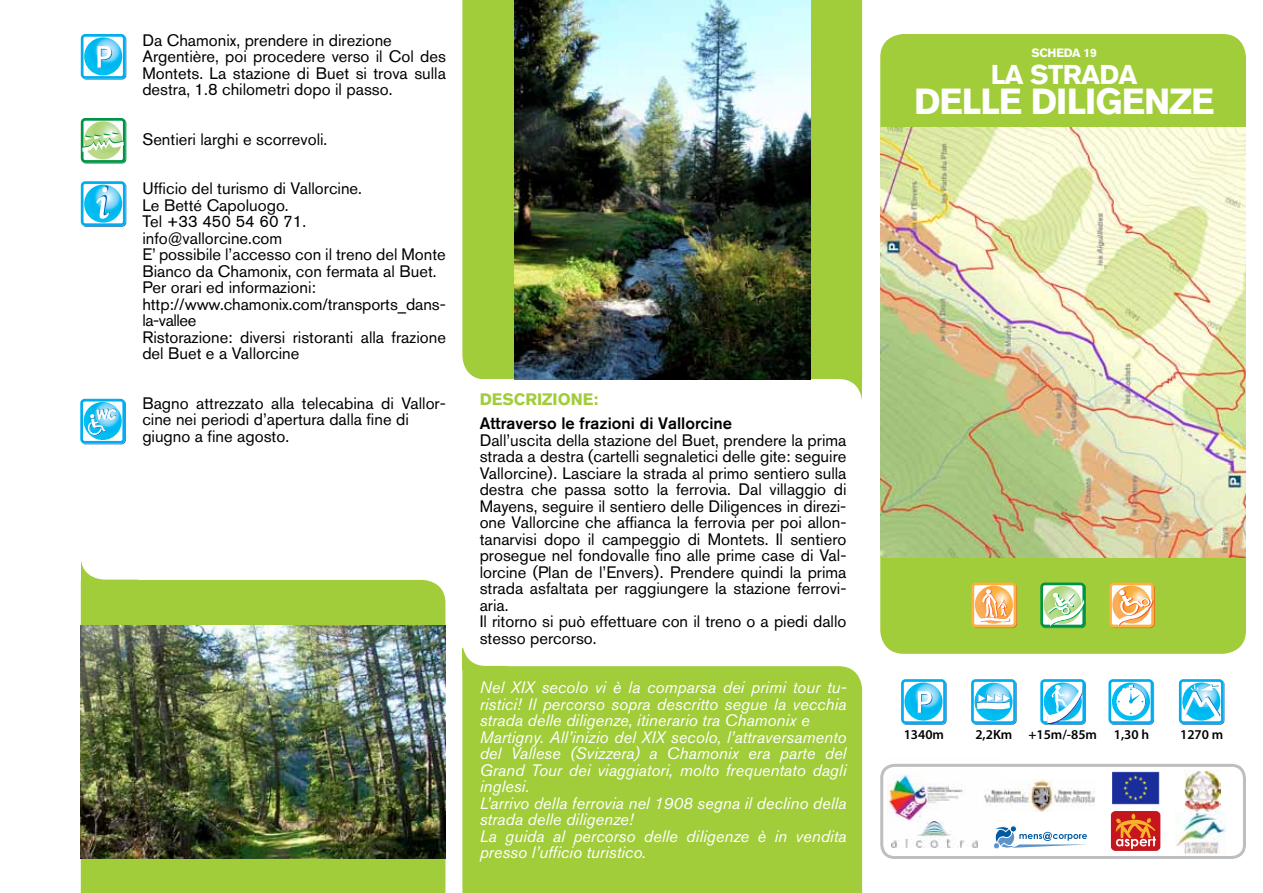
<style>
.page{position:relative;width:1263px;height:893px;background:#fff}
.page>*{position:absolute;margin:0;border:0;box-sizing:border-box;transform-origin:0 0}
.t1{font:700 36px "Akzidenz Grotesk BQ";letter-spacing:-.025em;color:#fff}
.t2{font:700 27px "Akzidenz Grotesk BQ";letter-spacing:-.025em;color:#fff}
.t3{font:16.5px/16.5px "Akzidenz Grotesk BQ";color:#000}
.t4{font:italic 16.5px/16.5px "Akzidenz Grotesk BQ";color:#fff}
.t5{font:500 16.5px "Akzidenz Grotesk BQ";color:#000}
.t6{font:700 16.5px "Akzidenz Grotesk BQ";color:#a1cd3a}
.t7{font:600 13.5px "Myriad Pro";color:#000}
.t8{font:700 12px "Akzidenz Grotesk BQ";letter-spacing:-.025em;color:#fff}
</style>
<div class="page">
<div style="left:880px;top:34px;width:366px;height:620px;background:#a1cd3a;border-radius:23px"></div>
<div style="left:462px;top:666px;width:400px;height:227px;background:#a1cd3a"></div>
<svg style="left:462px;top:666px;width:46px;height:3px"></svg>
<div style="left:462px;top:0;width:400px;height:379px;background:#a1cd3a"></div>
<div style="left:838px;top:298px;width:24px;height:81px;background:#a1cd3a"></div>
<svg style="left:462px;top:379px;width:400px;height:287px"></svg>
<div style="left:81px;top:580px;width:364px;height:313px;background:#a1cd3a"></div>
<svg style="left:81px;top:580px;width:56px;height:7px"></svg>
<svg style="left:971px;top:583px;width:46px;height:45px;background:#f8c585"></svg>
<svg style="left:1109px;top:583px;width:46px;height:45px;background:#f9c587"></svg>
<img style="left:880px;top:128px;width:366px;height:429px">
<img style="left:888px;top:763px;width:112px;height:58px">
<img style="left:892px;top:821px;width:85px;height:26px">
<img style="left:1185px;top:771px;width:36px;height:40px">
<img style="left:1112px;top:772px;width:47px;height:32px">
<div style="left:1111px;top:811px;width:49px;height:40px;background:#c4161c;border-radius:5px"></div>
<svg style="left:1115px;top:814px;width:41px;height:35px"></svg>
<div style="left:880px;top:764px;width:366px;height:95px;border:3px solid #bcbec0;border-radius:13px"></div>
<svg style="left:994px;top:826px;width:93px;height:23px"></svg>
<img style="left:983px;top:780px;width:112px;height:31px">
<img style="left:1176px;top:813px;width:49px;height:40px">
<svg style="left:81px;top:34px;width:45px;height:46px"></svg>
<svg style="left:1108px;top:679px;width:46px;height:46px"></svg>
<svg style="left:81px;top:181px;width:45px;height:46px"></svg>
<svg style="left:901px;top:679px;width:46px;height:46px"></svg>
<svg style="left:971px;top:679px;width:46px;height:46px"></svg>
<svg style="left:1040px;top:679px;width:46px;height:46px"></svg>
<svg style="left:1179px;top:679px;width:45px;height:46px"></svg>
<svg style="left:81px;top:118px;width:45px;height:46px"></svg>
<svg style="left:80px;top:399px;width:46px;height:45px"></svg>
<svg style="left:1040px;top:583px;width:46px;height:45px;background:#a0d4a1"></svg>
<img style="left:81px;top:625px;width:364px;height:234px">
<img style="left:514px;top:0;width:296px;height:379px">
<p class="t3" style="left:142px;top:32px;width:305px">Da Chamonix, prendere in direzione Argentière, poi procedere verso il Col des Montets. La stazione di Buet si trova sulla destra, 1.8 chilometri dopo il passo.</p>
<p class="t3" style="left:142px;top:131px;width:186px">Sentieri larghi e scorrevoli.</p>
<p class="t3" style="left:142px;top:180px;width:305px">Ufficio del turismo di Vallorcine.<br>Le Betté Capoluogo.<br>Tel +33 450 54 60 71. info@vallorcine.com<br>E’ possibile l’accesso con il treno del Monte<br>Bianco da Chamonix, con fermata al Buet.<br>Per orari ed informazioni: http://www.chamonix.com/transports_dans&shy;la-vallee<br>Ristorazione: diversi ristoranti alla frazione del Buet e a Vallorcine</p>
<p class="t3" style="left:142px;top:395px;width:305px">Bagno attrezzato alla telecabina di Vallor&shy;cine nei periodi d’apertura dalla fine di giugno a fine agosto.</p>
<p class="t6" style="left:480px;top:390px;width:120px">DESCRIZIONE:</p>
<p class="t5" style="left:480px;top:413px;width:254px">Attraverso le frazioni di Vallorcine</p>
<p class="t3" style="left:480px;top:432px;width:368px">Dall’uscita della stazione del Buet, prendere la prima strada a destra (cartelli segnaletici delle gite: seguire Vallorcine). Lasciare la strada al primo sentiero sulla destra che passa sotto la ferrovia. Dal villaggio di Mayens, seguire il sentiero delle Diligences in direzi&shy;one Vallorcine che affianca la ferrovia per poi allon&shy;tanarvisi dopo il campeggio di Montets. Il sentiero prosegue nel fondovalle fino alle prime case di Val&shy;lorcine (Plan de l’Envers). Prendere quindi la prima strada asfaltata per raggiungere la stazione ferrovi&shy;aria.<br>Il ritorno si può effettuare con il treno o a piedi dallo stesso percorso.</p>
<p class="t4" style="left:480px;top:679px;width:368px">Nel XIX secolo vi è la comparsa dei primi tour tu&shy;ristici! Il percorso sopra descritto segue la vecchia strada delle diligenze, itinerario tra Chamonix e Martigny. All’inizio del XIX secolo, l’attraversamento del Vallese (Svizzera) a Chamonix era parte del Grand Tour dei viaggiatori, molto frequentato dagli inglesi.<br>L’arrivo della ferrovia nel 1908 segna il declino della strada delle diligenze!<br>La guida al percorso delle diligenze è in vendita presso l’ufficio turistico.</p>
<p class="t8" style="left:1031px;top:45px;width:67px">SCHEDA 19</p>
<h2 class="t2" style="left:991px;top:58px;width:149px">LA STRADA</h2>
<h1 class="t1" style="left:914px;top:80px;width:302px">DELLE DILIGENZE</h1>
<p class="t7" style="left:904px;top:725px;width:42px">1340m</p>
<p class="t7" style="left:975px;top:725px;width:175px">2,2Km +15m/-85m 1,30 h</p>
<p class="t7" style="left:1180px;top:725px;width:45px">1270 m</p>
</div>
